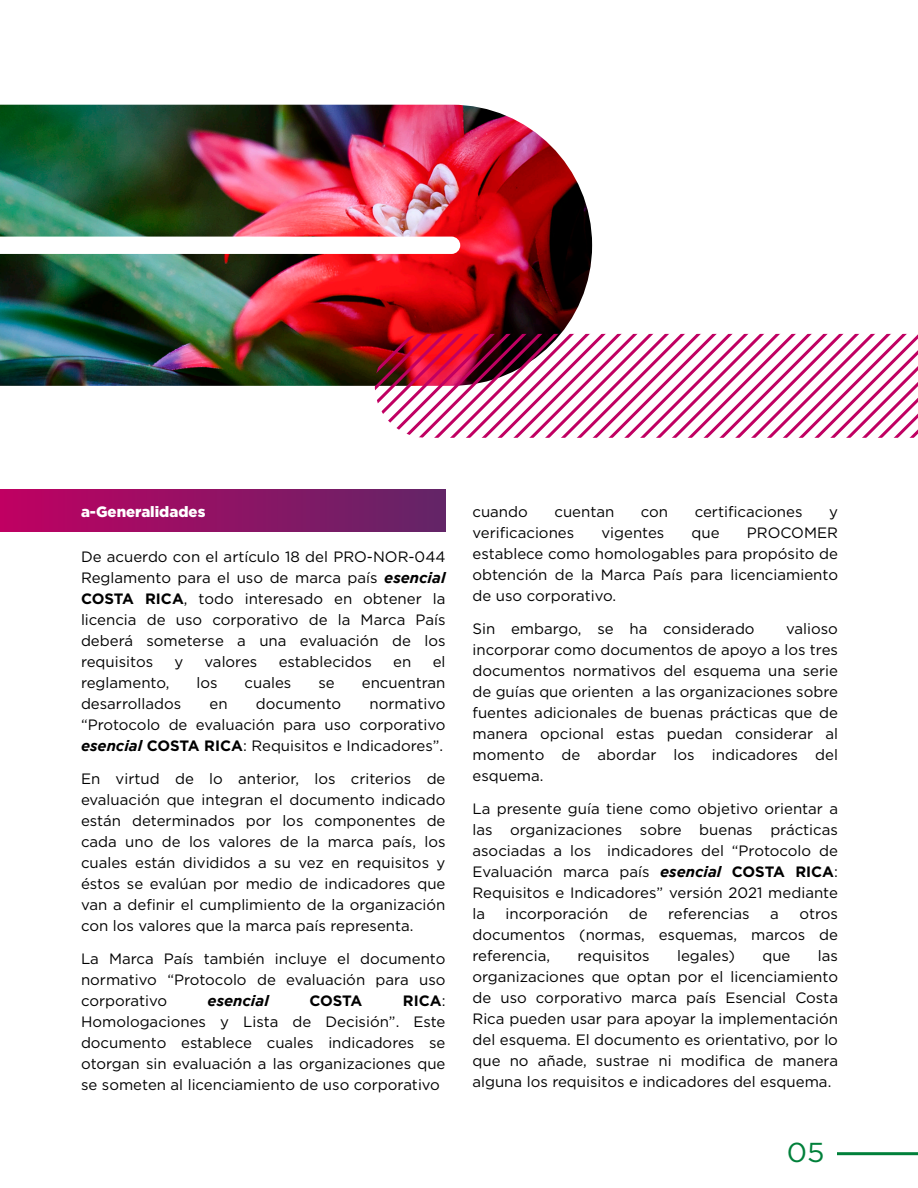
<style>
.page{position:relative;width:918px;height:1188px;background:#fff}
.page>*{position:absolute;margin:0;border:0;box-sizing:border-box;transform-origin:0 0}
.t1{font:27.45px "Gotham";color:#01803a;scale:1.04 1}
.t2{font:15px/21px "Gotham";color:#000;text-align:justify}
.t3{font:900 15px "Gotham";color:#fff}
.t4{font:italic 700 15px "Gotham";color:#000}
.t5{font:700 15px "Gotham";letter-spacing:-.02em;color:#000}
.s1{font-weight:700;font-style:italic}
.s2{font-weight:700}
</style>
<div class="page">
<div style="left:0;top:489px;width:446px;height:43px;background:linear-gradient(to right,#bf0062,#612567)"></div>
<img style="left:0;top:105px;width:592px;height:281px">
<svg style="left:375px;top:334px;width:543px;height:104px"></svg>
<hr style="left:837px;top:1152px;width:81px;height:3px;background:#01803a">
<p class="t3" style="left:81px;top:501px;width:126px">a-Generalidades</p>
<p class="t2" style="left:81px;top:546px;width:366px">De acuerdo con el artículo 18 del PRO-NOR-044<br>Reglamento para el uso de marca país <span class="s1">esencial </span><span class="s2">COSTA RICA</span>, todo interesado en obtener la licencia de uso corporativo de la Marca País deberá someterse a una evaluación de los requisitos</p>
<p class="t2" style="left:174px;top:651px;width:10px">y</p>
<p class="t2" style="left:205px;top:651px;width:54px">valores</p>
<p class="t2" style="left:279px;top:651px;width:95px">establecidos</p>
<p class="t2" style="left:393px;top:651px;width:20px">en</p>
<p class="t2" style="left:433px;top:651px;width:14px">el</p>
<p class="t2" style="left:81px;top:672px;width:90px">reglamento,</p>
<p class="t2" style="left:197px;top:672px;width:23px">los</p>
<p class="t2" style="left:245px;top:672px;width:48px">cuales</p>
<p class="t2" style="left:318px;top:672px;width:18px">se</p>
<p class="t2" style="left:362px;top:672px;width:85px">encuentran</p>
<p class="t2" style="left:81px;top:693px;width:102px">desarrollados</p>
<p class="t2" style="left:209px;top:693px;width:20px">en</p>
<p class="t2" style="left:256px;top:693px;width:87px">documento</p>
<p class="t2" style="left:81px;top:693px;width:366px;text-indent:289px">normativo “Protocolo de evaluación para uso corporativo <span class="s1">esencial</span> <span class="s2">COSTA RICA</span>: Requisitos e Indicadores”.</p>
<p class="t2" style="left:81px;top:768px;width:366px">En virtud de lo anterior, los criterios de evaluación que integran el documento indicado están determinados por los componentes de cada uno de los valores de la marca país, los cuales están divididos a su vez en requisitos y éstos se evalúan por medio de indicadores que van a definir el cumplimiento de la organización con los valores que la marca país representa.</p>
<p class="t2" style="left:81px;top:948px;width:366px">La Marca País también incluye el documento normativo “Protocolo de evaluación para uso corporativo</p>
<p class="t4" style="left:208px;top:992px;width:63px">esencial</p>
<p class="t5" style="left:309px;top:991px;width:55px">COSTA</p>
<p class="t2" style="left:81px;top:990px;width:366px;text-indent:322px"><span class="s2">RICA</span>:<br>Homologaciones y Lista de Decisión”. Este documento establece cuales indicadores se otorgan sin evaluación a las organizaciones que se someten al licenciamiento de uso corporativo</p>
<p class="t2" style="left:472px;top:501px;width:57px">cuando</p>
<p class="t2" style="left:554px;top:501px;width:61px">cuentan</p>
<p class="t2" style="left:641px;top:501px;width:29px">con</p>
<p class="t2" style="left:695px;top:501px;width:109px">certificaciones</p>
<p class="t2" style="left:829px;top:501px;width:10px">y</p>
<p class="t2" style="left:472px;top:522px;width:103px">verificaciones</p>
<p class="t2" style="left:601px;top:522px;width:65px">vigentes</p>
<p class="t2" style="left:692px;top:522px;width:30px">que</p>
<p class="t2" style="left:472px;top:522px;width:367px;text-indent:274px">PROCOMER establece como homologables para propósito de obtención de la Marca País para licenciamiento de uso corporativo.</p>
<p class="t2" style="left:472px;top:618px;width:284px">Sin embargo, se ha considerado</p>
<p class="t2" style="left:472px;top:618px;width:367px;text-indent:314px">valioso incorporar como documentos de apoyo a los tres documentos normativos del esquema una serie de guías que orienten a las organizaciones sobre fuentes adicionales de buenas prácticas que de manera opcional estas puedan considerar al momento de abordar los indicadores del esquema.</p>
<p class="t2" style="left:472px;top:798px;width:367px">La presente guía tiene como objetivo orientar a las organizaciones sobre buenas prácticas asociadas a los indicadores del “Protocolo de Evaluación marca país <span class="s1">esencial</span> <span class="s2">COSTA RICA</span>:<br>Requisitos e Indicadores” versión 2021 mediante la</p>
<p class="t2" style="left:506px;top:903px;width:104px">incorporación</p>
<p class="t2" style="left:629px;top:903px;width:20px">de</p>
<p class="t2" style="left:668px;top:903px;width:83px">referencias</p>
<p class="t2" style="left:770px;top:903px;width:10px">a</p>
<p class="t2" style="left:472px;top:903px;width:367px;text-indent:327px">otros documentos (normas, esquemas, marcos de referencia,</p>
<p class="t2" style="left:472px;top:945px;width:367px;text-indent:345px">las organizaciones que optan por el licenciamiento de uso corporativo marca país Esencial Costa Rica pueden usar para apoyar la implementación del esquema. El documento es orientativo, por lo que no añade, sustrae ni modifica de manera alguna los requisitos e indicadores del esquema.</p>
<p class="t2" style="left:577px;top:945px;width:74px">requisitos</p>
<p class="t2" style="left:677px;top:945px;width:59px">legales)</p>
<p class="t2" style="left:762px;top:945px;width:30px">que</p>
<h1 class="t1" style="left:787px;top:1135px;width:38px">05</h1>
</div>
